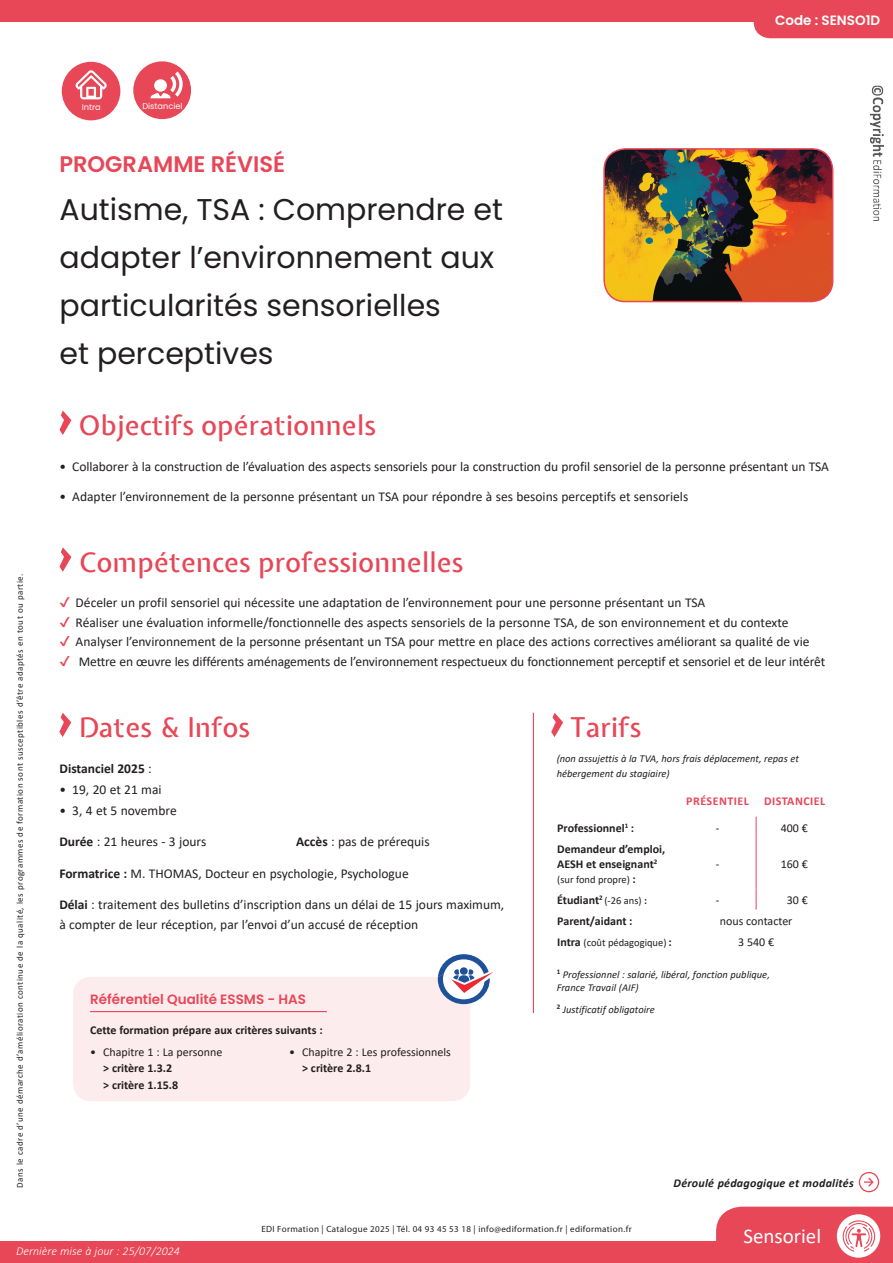
<style>
.page{position:relative;width:893px;height:1263px;background:#fff}
.page>*{position:absolute;margin:0;border:0;box-sizing:border-box;transform-origin:0 0}
.t1{font:30px/48px "Poppins";color:#231f20}
.t2{font:500 27px "Expletus Sans";letter-spacing:.01em;color:#e74757}
.t3{font:600 22.5px "Poppins";color:#e74757}
.t4{font:21px "Calibri";color:#fff}
.t5{font:13.5px/19.5px "Calibri";color:#231f20}
.t6{font:600 13.5px "Poppins";color:#e74757}
.t7{font:700 13.5px "Calibri";color:#231f20}
.t8{font:600 13.5px "Poppins";color:#fff}
.t9{font:700 12px/15px "Calibri";color:#231f20}
.t10{font:12px "Calibri";color:#231f20}
.t11{font:italic 700 12px "Calibri";letter-spacing:.02em;color:#231f20}
.t12{font:italic 300 12px "Calibri";color:#fff}
.t13{font:700 12px "Calibri";letter-spacing:.04em;color:#e74757}
.t14{font:italic 10.5px/15px "Calibri";color:#231f20}
.t15{font:10.5px "Calibri";color:#231f20}
.t16{font:9px "Calibri";letter-spacing:.05em;color:#231f20}
.t17{font:9px "Myriad Pro";letter-spacing:.04em;color:#231f20}
.t18{font:8.25px "Poppins";color:#fff}
.s1{color:#e74757}
.s2{font-weight:400}
.s3{font-weight:700}
.s4{font-weight:700;font-size:12px}
.s5{font-weight:400;font-size:10.5px}
.s6{font-size:10.5px}
</style>
<div class="page">
<div style="left:0;top:1241px;width:744px;height:22px;background:#e74757"></div>
<svg style="left:716px;top:1206px;width:177px;height:57px"></svg>
<img style="left:871px;top:86px;width:13px;height:134px">
<div style="left:0;top:0;width:893px;height:22px;background:#e74757"></div>
<svg style="left:60px;top:60px;width:63px;height:63px;fill:#e74757"></svg>
<svg style="left:75px;top:70px;width:32px;height:29px"></svg>
<svg style="left:131px;top:59px;width:62px;height:62px;fill:#e74757"></svg>
<svg style="left:151px;top:72px;width:32px;height:26px"></svg>
<svg style="left:859px;top:1172px;width:20px;height:20px"></svg>
<svg style="left:60px;top:411px;width:11px;height:24px"></svg>
<svg style="left:60px;top:547px;width:11px;height:25px"></svg>
<img style="left:606px;top:149px;width:227px;height:153px">
<div style="left:603px;top:148px;width:230px;height:154px;border:2px solid #e74757;border-radius:21px"></div>
<div style="left:754px;top:22px;width:139px;height:16px;background:#e74757"></div>
<svg style="left:59px;top:713px;width:12px;height:24px"></svg>
<hr style="left:533px;top:713px;width:1px;height:300px;background:#e74757">
<svg style="left:756px;top:817px;width:1px;height:21px"></svg>
<hr style="left:756px;top:838px;width:1px;height:51px;background:#e74757">
<svg style="left:756px;top:889px;width:1px;height:21px"></svg>
<svg style="left:551px;top:713px;width:12px;height:24px"></svg>
<div style="left:73px;top:977px;width:397px;height:124px;background:#fcecee;border-radius:18px"></div>
<hr style="left:90px;top:1011px;width:237px;height:1px;background:#e74757">
<svg style="left:438px;top:954px;width:55px;height:50px"></svg>
<p class="t18" style="left:82px;top:102px;width:20px">Intra</p>
<p class="t18" style="left:142px;top:101px;width:42px">Distanciel</p>
<h3 class="t3" style="left:60px;top:151px;width:227px">PROGRAMME Révisé</h3>
<h1 class="t1" style="left:60px;top:185px;width:445px">Autisme, TSA : Comprendre et adapter l’environnement aux particularités sensorielles<br>et perceptives</h1>
<p class="t8" style="left:775px;top:13px;width:107px">Code : SENSO1D</p>
<p class="t16" style="left:14px;top:1187px;width:615px;rotate:-90deg">Dans le cadre d’une démarche d’amélioration continue de la qualité, les programmes de formation sont susceptibles d’être adaptés en tout ou partie.</p>
<h2 class="t2" style="left:79px;top:411px;width:298px">Objectifs opérationnels</h2>
<p class="t5" style="left:60px;top:456px;width:771px">• Collaborer à la construction de l’évaluation des aspects sensoriels pour la construction du profil sensoriel de la personne présentant un TSA</p>
<p class="t5" style="left:60px;top:486px;width:630px">• Adapter l’environnement de la personne présentant un TSA pour répondre à ses besoins perceptifs et sensoriels</p>
<h2 class="t2" style="left:79px;top:547px;width:385px">Compétences professionnelles</h2>
<p class="t5" style="left:60px;top:593px;width:647px"><span class="s1">✔</span> Déceler un profil sensoriel qui nécessite une adaptation de l’environnement pour une personne présentant un TSA</p>
<p class="t5" style="left:60px;top:612px;width:730px"><span class="s1">✔</span> Réaliser une évaluation informelle/fonctionnelle des aspects sensoriels de la personne TSA, de son environnement et du contexte</p>
<p class="t5" style="left:60px;top:632px;width:751px"><span class="s1">✔</span> Analyser l’environnement de la personne présentant un TSA pour mettre en place des actions correctives améliorant sa qualité de vie</p>
<p class="t5" style="left:60px;top:651px;width:767px"><span class="s1">✔</span> Mettre en œuvre les différents aménagements de l’environnement respectueux du fonctionnement perceptif et sensoriel et de leur intérêt</p>
<h2 class="t2" style="left:79px;top:713px;width:172px">Dates &amp; Infos</h2>
<p class="t7" style="left:60px;top:759px;width:94px">Distanciel 2025 <span class="s2">:</span></p>
<p class="t5" style="left:60px;top:779px;width:104px">• 19, 20 et 21 mai</p>
<p class="t5" style="left:60px;top:800px;width:119px">• 3, 4 et 5 novembre</p>
<p class="t5" style="left:59px;top:832px;width:149px"><span class="s3">Durée</span> : 21 heures - 3 jours</p>
<p class="t5" style="left:296px;top:832px;width:135px"><span class="s3">Accès</span> : pas de prérequis</p>
<p class="t5" style="left:59px;top:863px;width:351px"><span class="s3">Formatrice :</span> M. THOMAS, Docteur en psychologie, Psychologue</p>
<p class="t5" style="left:59px;top:894px;width:446px"><span class="s3">Délai</span> : traitement des bulletins d’inscription dans un délai de 15 jours maximum, à compter de leur réception, par l’envoi d’un accusé de réception</p>
<p class="t6" style="left:90px;top:991px;width:216px">Référentiel Qualité ESS MS - HAS</p>
<p class="t9" style="left:90px;top:1022px;width:234px">Cette formation prépare aux critères suivants :</p>
<p class="t10" style="left:90px;top:1043px;width:134px">• Chapitre 1 : La personne</p>
<p class="t9" style="left:103px;top:1060px;width:77px;line-height:16.5px">&gt; critère 1.3.2 &gt; critère 1.15.8</p>
<p class="t10" style="left:289px;top:1043px;width:163px">• Chapitre 2 : Les professionnels</p>
<p class="t9" style="left:302px;top:1060px;width:71px">&gt; critère 2.8.1</p>
<h2 class="t2" style="left:571px;top:713px;width:72px">Tarifs</h2>
<p class="t14" style="left:557px;top:750px;width:244px">(non assujettis à la TVA, hors frais déplacement, repas et hébergement du stagiaire)</p>
<p class="t13" style="left:686px;top:792px;width:64px">Présentiel</p>
<p class="t13" style="left:764px;top:792px;width:63px">Distanciel</p>
<p class="t9" style="left:557px;top:820px;width:78px">Professionnel<sup>1</sup> :</p>
<p class="t10" style="left:716px;top:819px;width:5px">-</p>
<p class="t10" style="left:781px;top:819px;width:29px">400 €</p>
<p class="t9" style="left:557px;top:841px;width:110px">Demandeur d’emploi,<br>AESH et enseignant<sup>2</sup></p>
<p class="t15" style="left:557px;top:872px;width:80px">(sur fond propre) <span class="s4">:</span></p>
<p class="t10" style="left:716px;top:855px;width:5px">-</p>
<p class="t10" style="left:781px;top:855px;width:29px">160 €</p>
<p class="t9" style="left:557px;top:892px;width:91px">Étudiant<sup>2</sup> <span class="s5">(-26 ans)</span> <span class="s6">:</span></p>
<p class="t10" style="left:716px;top:891px;width:5px">-</p>
<p class="t10" style="left:787px;top:891px;width:22px">30 €</p>
<p class="t9" style="left:557px;top:913px;width:77px">Parent/aidant :</p>
<p class="t10" style="left:720px;top:912px;width:74px">nous contacter</p>
<p class="t15" style="left:557px;top:935px;width:116px"><span class="s4">Intra</span> (coût pédagogique) <span class="s4">:</span></p>
<p class="t10" style="left:738px;top:933px;width:37px">3 540 €</p>
<p class="t14" style="left:557px;top:967px;width:215px;line-height:13.5px"><sup>1</sup> Professionnel : salarié, libéral, fonction publique,<br>France Travail (AIF)</p>
<p class="t14" style="left:557px;top:1001px;width:100px"><sup>2</sup> Justificatif obligatoire</p>
<p class="t11" style="left:674px;top:1174px;width:182px">Déroulé pédagogique et modalités</p>
<p class="t17" style="left:261px;top:1223px;width:372px">EDI Formation | Catalogue 2025 | Tél. 04 93 45 53 18 | info@ediformation.fr | ediformation.fr</p>
<h3 class="t4" style="left:743px;top:1221px;width:79px">Sensoriel</h3>
<p class="t12" style="left:16px;top:1244px;width:165px">Dernière mise à jour : 25/07/2024</p>
</div>
